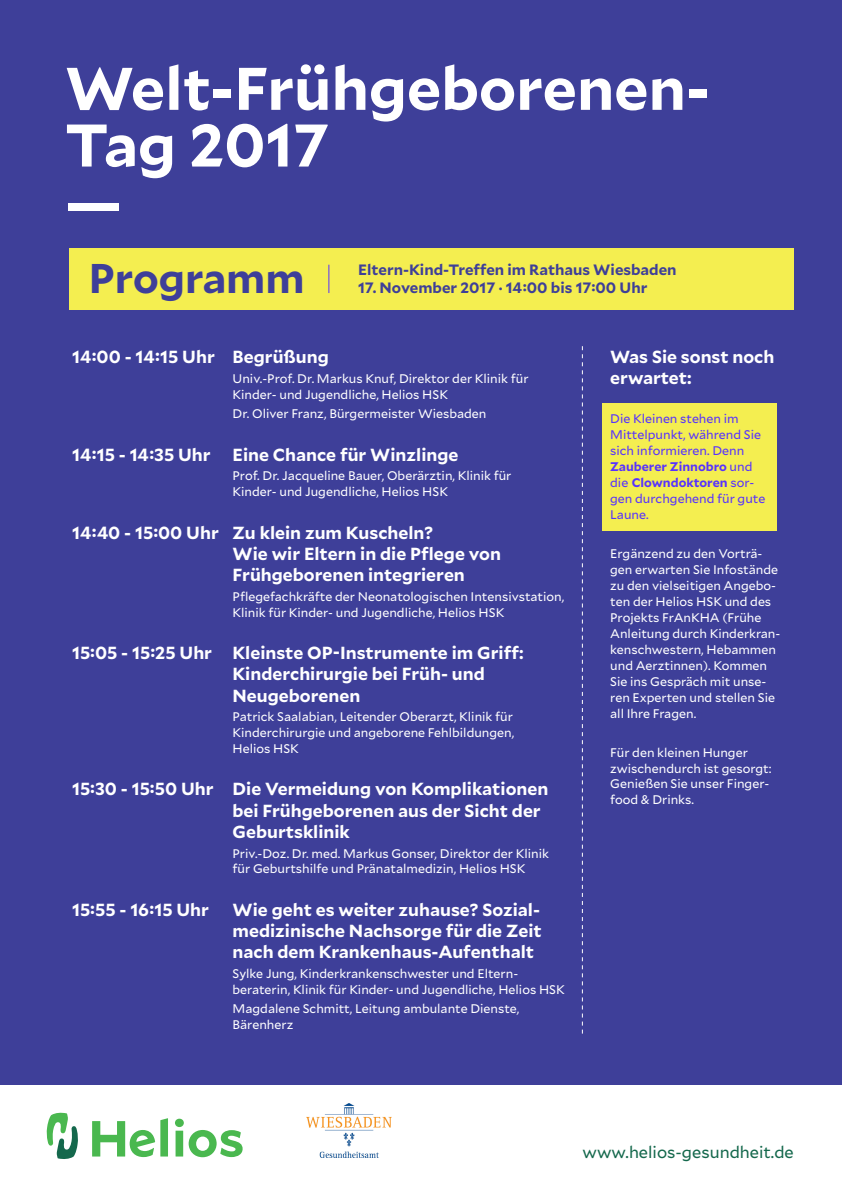
<style>
.page{position:relative;width:842px;height:1192px;background:#fff}
.page>*{position:absolute;margin:0;border:0;box-sizing:border-box;transform-origin:0 0}
.t1{font:700 60px/56.7px "Mallory";color:#fff}
.t2{font:700 41.5px "Mallory";color:#3e3f99}
.t3{font:700 17.5px/21.2px "Mallory";color:#fff}
.t4{font:16.5px "Mallory";color:#14684c}
.t5{font:700 15px "Mallory";color:#3e3f99}
.t6{font:12.5px/15.9px "Mallory";color:#fff}
.t7{font:12.5px/15.9px "Mallory";color:#5731ff}
.s1{font-weight:700}
</style>
<div class="page">
<div style="left:0;top:0;width:842px;height:1086px;background:#3e3f99"></div>
<div style="left:69px;top:248px;width:725px;height:62px;background:#f4ee50"></div>
<div style="left:603px;top:403px;width:174px;height:127px;background:#f4ee50"></div>
<svg style="left:582px;top:346px;width:1px;height:688px"></svg>
<svg style="left:328px;top:265px;width:1px;height:28px"></svg>
<svg style="left:175px;top:1119px;width:68px;height:38px"></svg>
<svg style="left:92px;top:1118px;width:76px;height:39px"></svg>
<svg style="left:47px;top:1113px;width:31px;height:46px"></svg>
<img style="left:306px;top:1104px;width:86px;height:53px">
<h1 class="t1" style="left:65px;top:56px;width:646px">Welt-Frühgeborenen-<br>Tag 2017<br>—</h1>
<h2 class="t2" style="left:89px;top:247px;width:217px">Programm</h2>
<p class="t5" style="left:358px;top:259px;width:320px">Eltern-Kind-Treffen im Rathaus Wiesbaden</p>
<p class="t5" style="left:358px;top:277px;width:291px">17. November 2017 · 14:00 bis 17:00 Uhr</p>
<h3 class="t3" style="left:72px;top:345px;width:258px">14:00 - 14:15 Uhr Begrüßung</h3>
<p class="t6" style="left:233px;top:370px;width:297px">Univ.-Prof. Dr. Markus Knuf, Direktor der Klinik für<br>Kinder- und Jugendliche, Helios HSK</p>
<p class="t6" style="left:233px;top:405px;width:255px">Dr. Oliver Franz, Bürgermeister Wiesbaden</p>
<h3 class="t3" style="left:72px;top:443px;width:140px">14:15 - 14:35 Uhr</h3>
<h3 class="t3" style="left:233px;top:443px;width:227px">Eine Chance für Winzlinge</h3>
<p class="t6" style="left:233px;top:467px;width:280px">Prof. Dr. Jacqueline Bauer, Oberärztin, Klinik für<br>Kinder- und Jugendliche, Helios HSK</p>
<h3 class="t3" style="left:233px;top:521px;width:270px;text-indent:-160px">14:40 - 15:00 Uhr Zu klein zum Kuscheln?<br>Wie wir Eltern in die Pflege von<br>Frühgeborenen integrieren</h3>
<p class="t6" style="left:233px;top:588px;width:333px">Pflegefachkräfte der Neonatologischen Intensivstation,<br>Klinik für Kinder- und Jugendliche, Helios HSK</p>
<h3 class="t3" style="left:233px;top:641px;width:293px;text-indent:-160px">15:05 - 15:25 Uhr Kleinste OP-Instrumente im Griff:<br>Kinderchirurgie bei Früh- und<br>Neugeborenen</h3>
<p class="t6" style="left:233px;top:708px;width:283px;text-align:justify">Patrick Saalabian, Leitender Oberarzt, Klinik für Kinderchirurgie und angeborene Fehlbildungen, Helios HSK</p>
<h3 class="t3" style="left:233px;top:778px;width:317px;text-indent:-160px">15:30 - 15:50 Uhr Die Vermeidung von Komplikationen bei Frühgeborenen aus der Sicht der<br>Geburtsklinik</h3>
<p class="t6" style="left:233px;top:844px;width:318px">Priv.-Doz. Dr. med. Markus Gonser, Direktor der Klinik für Geburtshilfe und Pränatalmedizin, Helios HSK</p>
<h3 class="t3" style="left:72px;top:898px;width:138px">15:55 - 16:15 Uhr</h3>
<h3 class="t3" style="left:233px;top:898px;width:311px;text-align:justify">Wie geht es weiter zuhause? Sozial&shy;medizinische Nachsorge für die Zeit nach dem Krankenhaus-Aufenthalt</h3>
<p class="t6" style="left:233px;top:965px;width:334px">Sylke Jung, Kinderkrankenschwester und Eltern&shy;beraterin, Klinik für Kinder- und Jugendliche, Helios HSK</p>
<p class="t6" style="left:233px;top:1000px;width:288px">Magdalene Schmitt, Leitung ambulante Dienste,<br>Bärenherz</p>
<h3 class="t3" style="left:610px;top:345px;width:166px">Was Sie sonst noch erwartet:</h3>
<p class="t7" style="left:610px;top:410px;width:157px">Die Kleinen stehen im<br>Mittelpunkt, während Sie sich informieren. Denn<br><span class="s1">Zauberer Zinnobro</span> und die <span class="s1">Clowndoktoren</span> sor&shy;gen durchgehend für gute<br>Laune.</p>
<p class="t6" style="left:610px;top:545px;width:172px">Ergänzend zu den Vorträ&shy;gen erwarten Sie Infostände zu den vielseitigen Angebo&shy;ten der Helios HSK und des<br>Projekts FrAnKHA (Frühe<br>Anleitung durch Kinderkran&shy;kenschwestern, Hebammen und Aerztinnen). Kommen<br>Sie ins Gespräch mit unse&shy;ren Experten und stellen Sie all Ihre Fragen.</p>
<p class="t6" style="left:610px;top:744px;width:163px">Für den kleinen Hunger zwischendurch ist gesorgt:<br>Genießen Sie unser Finger&shy;food &amp; Drinks.</p>
<h3 class="t4" style="left:583px;top:1140px;width:213px">www.helios-gesundheit.de</h3>
</div>
